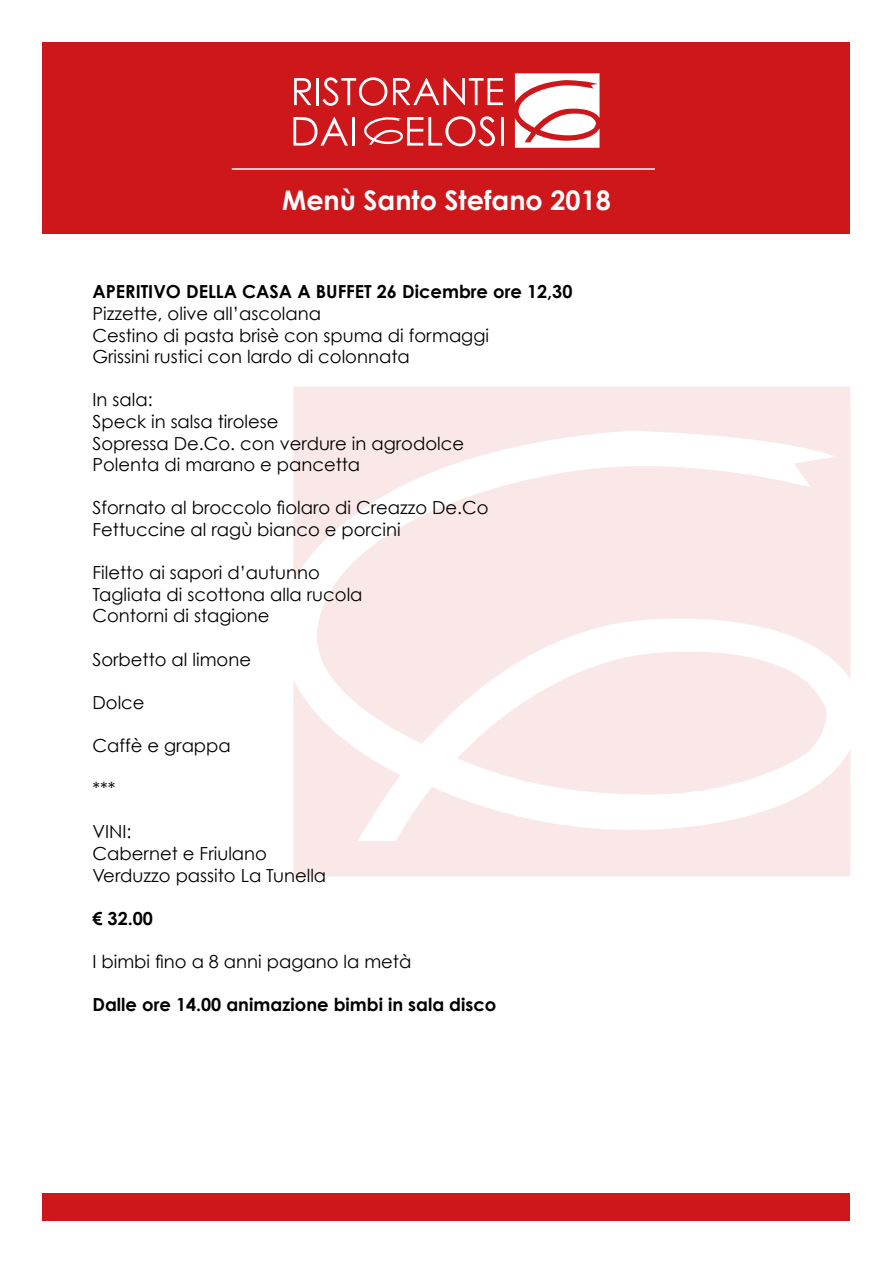
<style>
.page{position:relative;width:893px;height:1263px;background:#fff}
.page>*{position:absolute;margin:0;border:0;box-sizing:border-box;transform-origin:0 0}
.t1{font:700 27px "Century Gothic";color:#fff}
.t2{font:18px/21.6px "Century Gothic";color:#000}
.t3{font:700 18px "Century Gothic";color:#000}
</style>
<div class="page">
<div style="left:43px;top:43px;width:807px;height:191px;background:#cd171a"></div>
<div style="left:43px;top:1193px;width:807px;height:27px;background:#cd171a"></div>
<svg style="left:515px;top:73px;width:84px;height:75px"></svg>
<svg style="left:294px;top:78px;width:17px;height:27px"></svg>
<hr style="left:316px;top:78px;width:3px;height:27px;background:#fff">
<svg style="left:322px;top:77px;width:65px;height:29px"></svg>
<svg style="left:393px;top:78px;width:110px;height:27px"></svg>
<svg style="left:293px;top:117px;width:55px;height:29px"></svg>
<hr style="left:352px;top:117px;width:3px;height:29px;background:#fff">
<hr style="left:501px;top:117px;width:2px;height:29px;background:#fff">
<svg style="left:364px;top:116px;width:131px;height:30px"></svg>
<hr style="left:232px;top:168px;width:423px;height:2px;background:#fff">
<svg style="left:293px;top:386px;width:557px;height:293px;fill:#fae8e8"></svg>
<svg style="left:293px;top:679px;width:557px;height:197px;fill:#fae8e8"></svg>
<h1 class="t1" style="left:282px;top:183px;width:330px">Menù Santo Stefano 2018</h1>
<p class="t3" style="left:92px;top:281px;width:481px">APERITIVO DELLA CASA A BUFFET 26 Dicembre ore 12,30</p>
<p class="t2" style="left:92px;top:302px;width:398px">Pizzette, olive all’ascolana<br>Cestino di pasta brisè con spuma di formaggi<br>Grissini rustici con lardo di colonnata</p>
<p class="t2" style="left:92px;top:389px;width:373px">In sala:<br>Speck in salsa tirolese<br>Sopressa De.Co. con verdure in agrodolce<br>Polenta di marano e pancetta</p>
<p class="t2" style="left:92px;top:497px;width:398px">Sfornato al broccolo fiolaro di Creazzo De.Co<br>Fettuccine al ragù bianco e porcini</p>
<p class="t2" style="left:92px;top:562px;width:272px">Filetto ai sapori d’autunno<br>Tagliata di scottona alla rucola<br>Contorni di stagione</p>
<p class="t2" style="left:92px;top:648px;width:160px">Sorbetto al limone</p>
<p class="t2" style="left:92px;top:691px;width:54px">Dolce</p>
<p class="t2" style="left:92px;top:734px;width:140px">Caffè e grappa</p>
<p class="t2" style="left:92px;top:778px;width:24px">***</p>
<p class="t2" style="left:92px;top:821px;width:235px">VINI:<br>Cabernet e Friulano<br>Verduzzo passito La Tunella</p>
<p class="t3" style="left:92px;top:907px;width:62px">€ 32.00</p>
<p class="t2" style="left:92px;top:950px;width:320px">I bimbi fino a 8 anni pagano la metà</p>
<p class="t3" style="left:92px;top:993px;width:405px">Dalle ore 14.00 animazione bimbi in sala disco</p>
</div>
